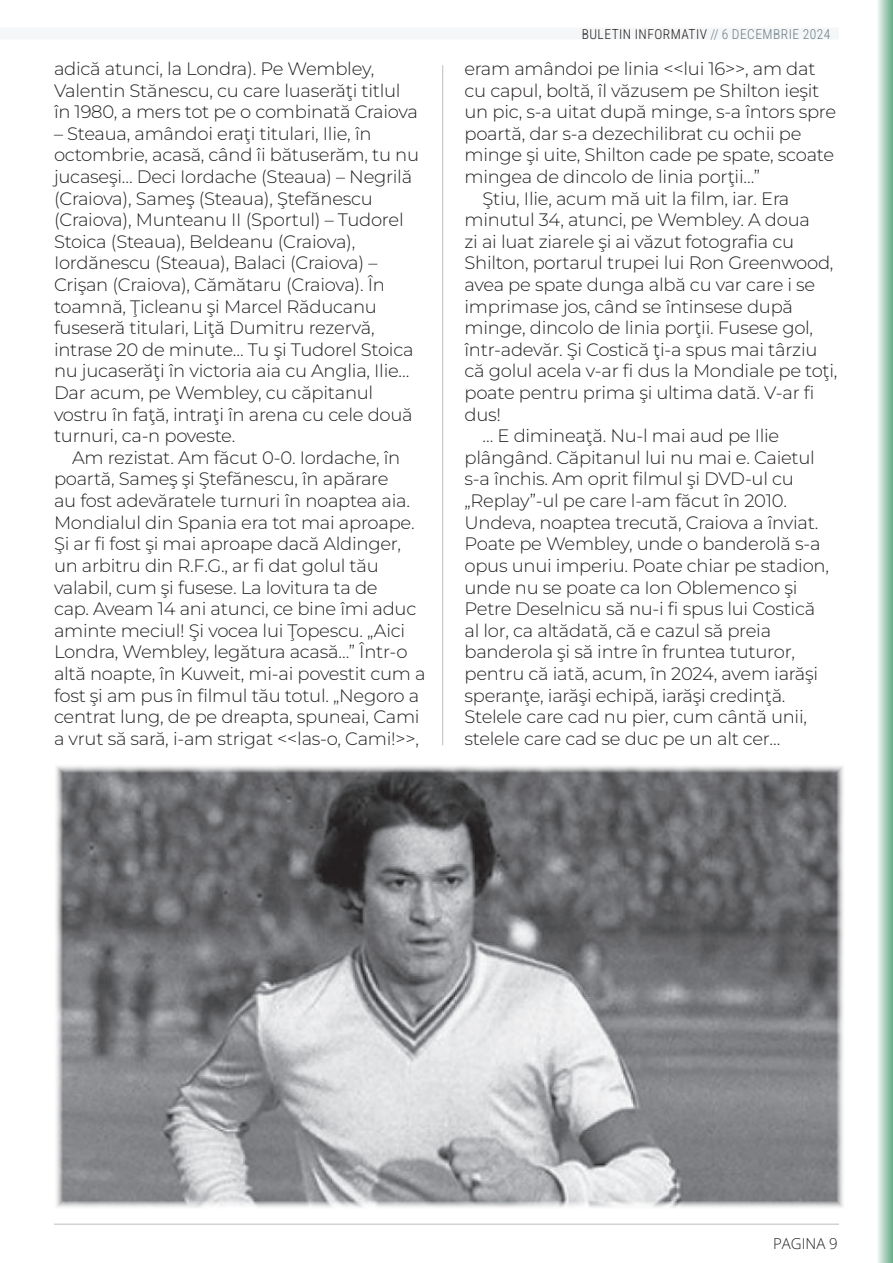
<style>
.page{position:relative;width:893px;height:1263px;background:#fff}
.page>*{position:absolute;margin:0;border:0;box-sizing:border-box;transform-origin:0 0}
.t1{font:300 18px/21.6px "Montserrat";letter-spacing:-.015em;color:#231f20}
.t2{font:300 15px "Open Sans";color:#231f20}
.t3{font:300 13.5px "Roboto Condensed";letter-spacing:.035em;color:#231f20}
.s1{color:#6c7d86}
</style>
<div class="page">
<hr style="left:54px;top:1224px;width:785px;height:1px;background:#231f20">
<svg style="left:878px;top:0;width:15px;height:1263px"></svg>
<div style="left:0;top:28px;width:839px;height:12px;background:#f5f6f7"></div>
<hr style="left:442px;top:65px;width:1px;height:680px;background:#231f20">
<img style="left:56px;top:766px;width:788px;height:442px">
<p class="t1" style="left:54px;top:57px;width:365px">adică atunci, la Londra). Pe Wembley,<br>Valentin Stănescu, cu care luaserăţi titlul în 1980, a mers tot pe o combinată Craiova</p>
<p class="t1" style="left:54px;top:122px;width:367px">– Steaua, amândoi eraţi titulari, Ilie, în octombrie, acasă, când îi bătuserăm, tu nu jucaseşi… Deci Iordache (Steaua) – Negrilă (Craiova), Sameş (Steaua), Ştefănescu (Craiova), Munteanu II (Sportul) – Tudorel Stoica (Steaua), Beldeanu (Craiova), Iordănescu (Steaua), Balaci (Craiova) – Crişan (Craiova), Cămătaru (Craiova). În toamnă, Ţicleanu şi Marcel Răducanu fuseseră titulari, Liţă Dumitru rezervă, intrase 20 de minute… Tu şi Tudorel Stoica nu jucaserăţi în victoria aia cu Anglia, Ilie… Dar acum, pe Wembley, cu căpitanul vostru în faţă, intraţi în arena cu cele două turnuri, ca-n poveste.</p>
<p class="t1" style="left:54px;top:446px;width:373px;text-indent:18px">Am rezistat. Am făcut 0-0. Iordache, în poartă, Sameş şi Ştefănescu, în apărare<br>au fost adevăratele turnuri în noaptea aia.<br>Mondialul din Spania era tot mai aproape.<br>Şi ar fi fost şi mai aproape dacă Aldinger, un arbitru din R.F.G., ar fi dat golul tău valabil, cum şi fusese. La lovitura ta de<br>cap. Aveam 14 ani atunci, ce bine îmi aduc aminte meciul! Şi vocea lui Ţopescu. „Aici Londra, Wembley, legătura acasă…” Într-o altă noapte, în Kuweit, mi-ai povestit cum a fost şi am pus în filmul tău totul. „Negoro a centrat lung, de pe dreapta, spuneai, Cami a vrut să sară, i-am strigat &lt;&lt;las-o, Cami!&gt;&gt;,</p>
<p class="t3" style="left:582px;top:24px;width:250px">BULETIN INFORMATIV <span class="s1">// 6 DECEMBRIE 2024</span></p>
<p class="t1" style="left:464px;top:57px;width:373px">eram amândoi pe linia &lt;&lt;lui 16&gt;&gt;, am dat cu capul, boltă, îl văzusem pe Shilton ieşit un pic, s-a uitat după minge, s-a întors spre poartă, dar s-a dezechilibrat cu ochii pe minge şi uite, Shilton cade pe spate, scoate mingea de dincolo de linia porţii…”</p>
<p class="t1" style="left:464px;top:187px;width:375px;text-indent:18px">Ştiu, Ilie, acum mă uit la film, iar. Era minutul 34, atunci, pe Wembley. A doua<br>zi ai luat ziarele şi ai văzut fotografia cu Shilton, portarul trupei lui Ron Greenwood, avea pe spate dunga albă cu var care i se imprimase jos, când se întinsese după minge, dincolo de linia porţii. Fusese gol, într-adevăr. Şi Costică ţi-a spus mai târziu că golul acela v-ar fi dus la Mondiale pe toţi, poate pentru prima şi ultima dată. V-ar fi dus!</p>
<p class="t1" style="left:464px;top:424px;width:366px;text-indent:18px">… E dimineaţă. Nu-l mai aud pe Ilie plângând. Căpitanul lui nu mai e. Caietul s-a închis. Am oprit filmul şi DVD-ul cu „Replay”-ul pe care l-am făcut în 2010.<br>Undeva, noaptea trecută, Craiova a înviat.<br>Poate pe Wembley, unde o banderolă s-a opus unui imperiu. Poate chiar pe stadion, unde nu se poate ca Ion Oblemenco şi Petre Deselnicu să nu-i fi spus lui Costică al lor, ca altădată, că e cazul să preia banderola şi să intre în fruntea tuturor, pentru că iată, acum, în 2024, avem iarăşi speranţe, iarăşi echipă, iarăşi credinţă.<br>Stelele care cad nu pier, cum cântă unii, stelele care cad se duc pe un alt cer…</p>
<p class="t2" style="left:773px;top:1233px;width:66px">PAGINA 9</p>
</div>
